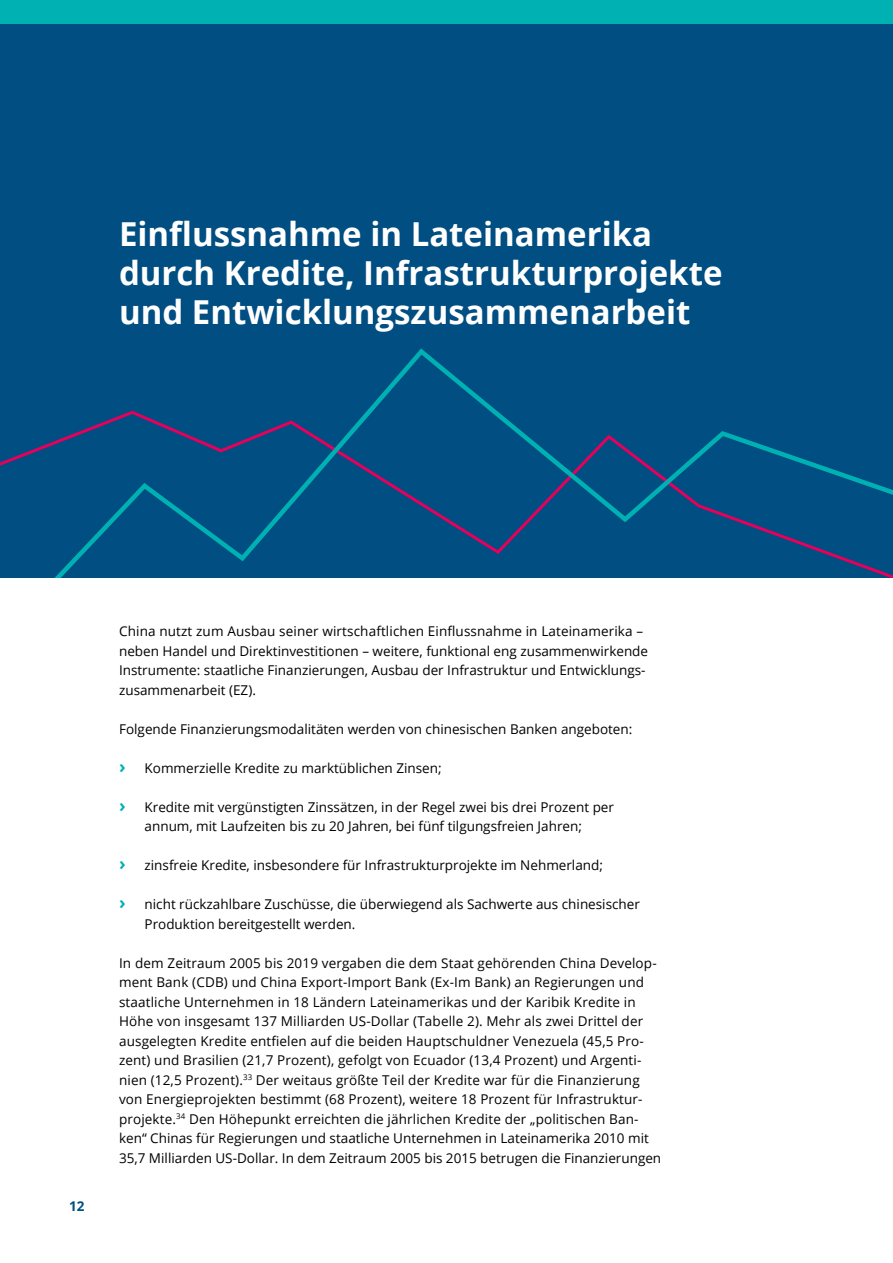
<style>
.page{position:relative;width:893px;height:1263px;background:#fff}
.page>*{position:absolute;margin:0;border:0;box-sizing:border-box;transform-origin:0 0}
.t1{font:700 33px/39px "Open Sans";color:#fff}
.t2{font:13.5px/19.5px "Open Sans";color:#000}
.t3{font:700 13.5px "Open Sans";color:#004e82}
.s1{font-weight:700;font-size:18px;color:#00b1b3}
</style>
<div class="page">
<div style="left:0;top:0;width:893px;height:578px;background:#004e82"></div>
<svg style="left:0;top:348px;width:893px;height:230px"></svg>
<div style="left:0;top:0;width:893px;height:23px;background:#00b1b3"></div>
<img style="left:17px;top:468px;width:857px;height:110px">
<h1 class="t1" style="left:119px;top:214px;width:605px">Einflussnahme in Lateinamerika durch Kredite, Infrastrukturprojekte und Entwicklungszusammenarbeit</h1>
<p class="t3" style="left:69px;top:1197px;width:17px">12</p>
<p class="t2" style="left:119px;top:621px;width:531px">China nutzt zum Ausbau seiner wirtschaftlichen Einflussnahme in Lateinamerika – neben Handel und Direktinvestitionen – weitere, funktional eng zusammenwirkende Instrumente: staatliche Finanzierungen, Ausbau der Infrastruktur und Entwicklungs&shy;zusammenarbeit (EZ).</p>
<p class="t2" style="left:119px;top:719px;width:515px">Folgende Finanzierungsmodalitäten werden von chinesischen Banken angeboten:</p>
<p class="t2" style="left:119px;top:758px;width:324px"><span class="s1">›</span> Kommerzielle Kredite zu marktüblichen Zinsen;</p>
<p class="t2" style="left:119px;top:797px;width:496px;text-align:center"><span class="s1">›</span> Kredite mit vergünstigten Zinssätzen, in der Regel zwei bis drei Prozent per annum, mit Laufzeiten bis zu 20 Jahren, bei fünf tilgungsfreien Jahren;</p>
<p class="t2" style="left:119px;top:855px;width:485px"><span class="s1">›</span> zinsfreie Kredite, insbesondere für Infrastrukturprojekte im Nehmerland;</p>
<p class="t2" style="left:145px;top:894px;width:497px;text-indent:-26px"><span class="s1">›</span> nicht rückzahlbare Zuschüsse, die überwiegend als Sachwerte aus chinesischer<br>Produktion bereitgestellt werden.</p>
<p class="t2" style="left:119px;top:953px;width:544px">In dem Zeitraum 2005 bis 2019 vergaben die dem Staat gehörenden China Develop&shy;ment Bank (CDB) und China Export-Import Bank (Ex-Im Bank) an Regierungen und staatliche Unternehmen in 18 Ländern Lateinamerikas und der Karibik Kredite in Höhe von insgesamt 137 Milliarden US-Dollar (Tabelle 2). Mehr als zwei Drittel der ausgelegten Kredite entfielen auf die beiden Hauptschuldner Venezuela (45,5 Pro&shy;zent) und Brasilien (21,7 Prozent), gefolgt von Ecuador (13,4 Prozent) und Argenti&shy;nien (12,5 Prozent).<sup>33</sup> Der weitaus größte Teil der Kredite war für die Finanzierung von Energieprojekten bestimmt (68 Prozent), weitere 18 Prozent für Infrastruktur&shy;projekte.<sup>34</sup> Den Höhepunkt erreichten die jährlichen Kredite der „politischen Ban&shy;ken“ Chinas für Regierungen und staatliche Unternehmen in Lateinamerika 2010 mit 35,7 Milliarden US-Dollar. In dem Zeitraum 2005 bis 2015 betrugen die Finanzierungen</p>
</div>
